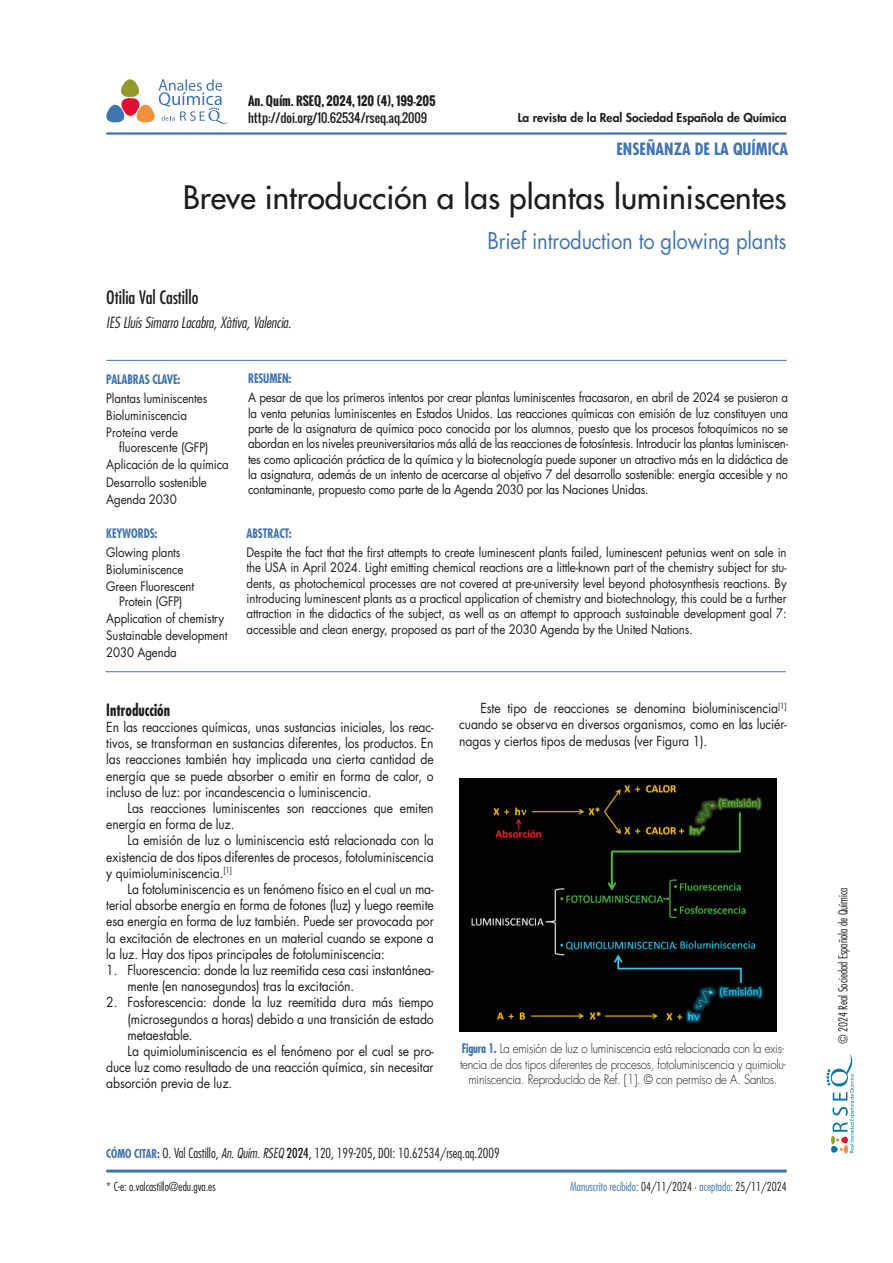
<style>
.page{position:relative;width:893px;height:1263px;background:#fff}
.page>*{position:absolute;margin:0;border:0;box-sizing:border-box;transform-origin:0 0}
.t1{font:500 31.5px "Futura Std";color:#1d1d1b}
.t2{font:22.5px "Futura Std";letter-spacing:-.01em;color:#4275b1;scale:.9 1}
.t3{font:condensed 18px "Futura Std";color:#1d1d1b}
.t4{font:700 condensed 16.5px "Futura Std";color:#4174af}
.t5{font:700 condensed 16.5px "Futura Std";color:#1d1d1b;scale:.9 1}
.t6{font:italic 300 condensed 15px "Futura Std";color:#1d1d1b}
.t7{font:13.5px/16.2px "Futura Std";letter-spacing:-.01em;color:#1d1d1b;text-align:justify;scale:.9 1}
.t8{font:300 condensed 13.5px "Futura Std";color:#1d1d1b}
.t9{font:12.75px/15.3px "Futura Std";letter-spacing:-.01em;color:#1d1d1b;scale:.9 1}
.t10{font:300 12.75px/15.3px "Futura Std";letter-spacing:-.02em;color:#1d1d1b;text-align:center;scale:.9 1}
.t11{font:700 condensed 12.75px "Futura Std";letter-spacing:-.01em;color:#4174af;scale:.9 1}
.t12{font:300 condensed 12px "Futura Std";color:#1d1d1b}
.t13{font:300 condensed 12px "Futura Std";color:#4174af}
.t14{font:800 12px "Futura Std";color:#1d1d1b}
.t15{font:12px "Oswald";color:#1d1d1b}
.t16{font:700 12px "Oswald";color:#1d1d1b}
.s1{font-weight:700;font-stretch:condensed;color:#4174af}
.s2{font-weight:700;font-size:12px;color:#4174af}
.s3{font-style:italic}
.s4{font-weight:400}
.s5{color:#1d1d1b}
</style>
<div class="page">
<img style="left:459px;top:778px;width:317px;height:254px">
<hr style="left:106px;top:360px;width:681px;height:1px;background:#4174af">
<hr style="left:106px;top:671px;width:680px;height:1px;background:#4174af">
<hr style="left:106px;top:132px;width:681px;height:3px;background:#4174af">
<svg style="left:106px;top:79px;width:123px;height:45px"></svg>
<hr style="left:106px;top:1169px;width:681px;height:3px;background:#4174af">
<svg style="left:826px;top:1054px;width:29px;height:99px"></svg>
<p class="t16" style="left:248px;top:92px;width:189px">An. Quím. RSEQ, 2024, 120 (4), 199-205</p>
<p class="t15" style="left:248px;top:108px;width:181px">http://doi.org/10.62534/rseq.aq.2009</p>
<p class="t14" style="left:518px;top:110px;width:270px">La revista de la Real Sociedad Española de Química</p>
<p class="t4" style="left:616px;top:139px;width:173px">ENSEÑANZA DE LA QUÍMICA</p>
<h1 class="t1" style="left:183px;top:178px;width:605px">Breve introducción a las plantas luminiscentes</h1>
<h2 class="t2" style="left:487px;top:226px;width:334px">Brief introduction to glowing plants</h2>
<h3 class="t3" style="left:106px;top:287px;width:94px">Otilia Val Castillo</h3>
<p class="t6" style="left:106px;top:313px;width:187px">IES Lluís Simarro Lacabra, Xàtiva, Valencia.</p>
<p class="t11" style="left:106px;top:371px;width:84px">PALABRAS CLAVE:</p>
<p class="t9" style="left:106px;top:390px;width:114px;line-height:17.1px">Plantas luminiscentes<br>Bioluminiscencia<br>Proteína verde</p>
<p class="t9" style="left:106px;top:439px;width:138px;line-height:17.1px;text-indent:13px">fluorescente (GFP)<br>Aplicación de la química<br>Desarrollo sostenible<br>Agenda 2030</p>
<p class="t11" style="left:106px;top:525px;width:58px">KEYWORDS:</p>
<p class="t9" style="left:106px;top:544px;width:99px;line-height:17.1px">Glowing plants<br>Bioluminiscence<br>Green Fluorescent</p>
<p class="t9" style="left:106px;top:593px;width:136px;line-height:17.1px;text-indent:13px">Protein (GFP)<br>Application of chemistry<br>Sustainable development<br>2030 Agenda</p>
<p class="t11" style="left:248px;top:370px;width:50px">RESUMEN:</p>
<p class="t9" style="left:248px;top:390px;width:602px;text-align:justify">A pesar de que los primeros intentos por crear plantas luminiscentes fracasaron, en abril de 2024 se pusieron a la venta petunias luminiscentes en Estados Unidos. Las reacciones químicas con emisión de luz constituyen una parte de la asignatura de química poco conocida por los alumnos, puesto que los procesos fotoquímicos no se abordan en los niveles preuniversitarios más allá de las reacciones de fotosíntesis. Introducir las plantas luminiscen&shy;tes como aplicación práctica de la química y la biotecnología puede suponer un atractivo más en la didáctica de la asignatura, además de un intento de acercarse al objetivo 7 del desarrollo sostenible: energía accesible y no contaminante, propuesto como parte de la Agenda 2030 por las Naciones Unidas.</p>
<p class="t11" style="left:247px;top:525px;width:51px">ABSTRACT:</p>
<p class="t9" style="left:247px;top:545px;width:602px;text-align:justify">Despite the fact that the first attempts to create luminescent plants failed, luminescent petunias went on sale in the USA in April 2024. Light emitting chemical reactions are a little-known part of the chemistry subject for stu&shy;dents, as photochemical processes are not covered at pre-university level beyond photosynthesis reactions. By introducing luminescent plants as a practical application of chemistry and biotechnology, this could be a further attraction in the didactics of the subject, as well as an attempt to approach sustainable development goal 7: accessible and clean energy, proposed as part of the 2030 Agenda by the United Nations.</p>
<p class="t5" style="left:106px;top:699px;width:72px">Introducción</p>
<p class="t7" style="left:106px;top:719px;width:365px">En las reacciones químicas, unas sustancias iniciales, los reac&shy;tivos, se transforman en sustancias diferentes, los productos. En las reacciones también hay implicada una cierta cantidad de energía que se puede absorber o emitir en forma de calor, o incluso de luz: por incandescencia o luminiscencia.</p>
<p class="t7" style="left:106px;top:800px;width:365px;text-indent:21px">Las reacciones luminiscentes son reacciones que emiten energía en forma de luz.</p>
<p class="t7" style="left:106px;top:832px;width:365px;text-indent:21px">La emisión de luz o luminiscencia está relacionada con la existencia de dos tipos diferentes de procesos, fotoluminiscencia y quimioluminiscencia.<sup>[1]</sup></p>
<p class="t7" style="left:106px;top:881px;width:365px;text-indent:21px">La fotoluminiscencia es un fenómeno físico en el cual un ma&shy;terial absorbe energía en forma de fotones (luz) y luego reemite esa energía en forma de luz también. Puede ser provocada por la excitación de electrones en un material cuando se expone a la luz. Hay dos tipos principales de fotoluminiscencia:</p>
<p class="t7" style="left:128px;top:962px;width:342px;text-indent:-21px">1. Fluorescencia: donde la luz reemitida cesa casi instantánea&shy;mente (en nanosegundos) tras la excitación.</p>
<p class="t7" style="left:106px;top:994px;width:365px">2. Fosforescencia: donde la luz reemitida dura más tiempo</p>
<p class="t7" style="left:128px;top:1011px;width:342px">(microsegundos a horas) debido a una transición de estado</p>
<p class="t7" style="left:128px;top:1027px;width:74px">metaestable.</p>
<p class="t7" style="left:128px;top:1043px;width:342px">La quimioluminiscencia es el fenómeno por el cual se pro-</p>
<p class="t7" style="left:106px;top:1059px;width:365px">duce luz como resultado de una reacción química, sin necesitar</p>
<p class="t7" style="left:106px;top:1075px;width:141px">absorción previa de luz.</p>
<p class="t7" style="left:459px;top:700px;width:365px;text-indent:21px">Este tipo de reacciones se denomina bioluminiscencia<sup>[1] </sup>cuando se observa en diversos organismos, como en las luciér&shy;nagas y ciertos tipos de medusas (ver Figura 1).</p>
<p class="t10" style="left:460px;top:1041px;width:363px"><span class="s1">Figura 1.</span> La emisión de luz o luminiscencia está relacionada con la exis&shy;tencia de dos tipos diferentes de procesos, fotoluminiscencia y quimiolu&shy;miniscencia. Reproducido de Ref. [1]. © con permiso de A. Santos.</p>
<p class="t8" style="left:106px;top:1145px;width:395px"><span class="s2">CÓMO CITAR:</span> O. Val Castillo, <span class="s3">An. Quím. RSEQ</span> <span class="s4">2024</span>, 120, 199-205, DOI: 10.62534/rseq.aq.2009</p>
<p class="t12" style="left:106px;top:1179px;width:111px">* C-e: o.valcastillo@edu.gva.es</p>
<p class="t13" style="left:570px;top:1179px;width:218px">Manuscrito recibido: <span class="s5">04/11/2024 ·</span> aceptado: <span class="s5">25/11/2024</span></p>
<p class="t12" style="left:836px;top:1044px;width:158px;rotate:-90deg">© 2024 Real Sociedad Española de Química</p>
</div>
